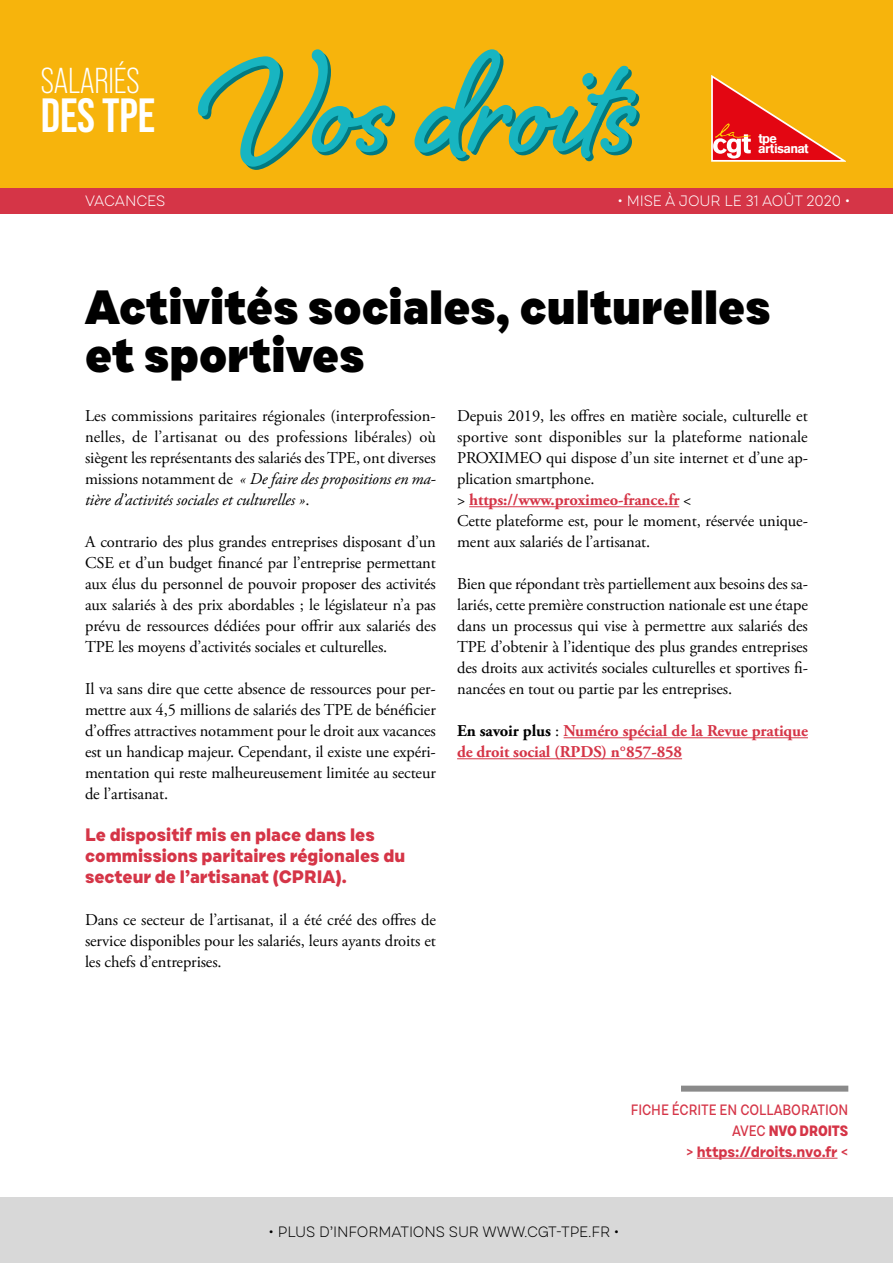
<style>
.page{position:relative;width:893px;height:1263px;background:#fff}
.page>*{position:absolute;margin:0;border:0;box-sizing:border-box;transform-origin:0 0}
.t1{font:700 184.5px "Shelby";letter-spacing:-.005em;color:#027980}
.TITRE_NV1{font:900 48px/48px "Draft C";color:#000}
.t2{font:700 48px "Bebas Neue Pro";letter-spacing:-.005em;color:#fff}
.t3{font:36px "Bebas Neue Pro";letter-spacing:-.005em;color:#fff}
.TITRE_NV2{font:800 18px/21px "Draft C";color:#d53547}
.t4{font:16.5px/21px "Adobe Garamond Pro";letter-spacing:-.005em;color:#000;text-align:justify}
.t5{font:700 16.5px/21px "Adobe Garamond Pro";letter-spacing:-.005em;color:#d53547}
.t6{font:300 15px "Draft C";letter-spacing:-.01em;color:#000}
.t7{font:300 15px "Draft C";letter-spacing:-.01em;color:#fff}
.t8{font:500 15px "Draft E";letter-spacing:-.005em;color:#d53547}
.t9{font:700 15px "Draft C";letter-spacing:-.01em;color:#d53547}
.t10{font:800 15px "Draft E";letter-spacing:-.005em;color:#d53547}
.t11{font:900 12.75px/10.5px "Akzidenz Grotesk";letter-spacing:-.05em;color:#fff}
.s1{font-style:italic}
.s2{font-weight:400;color:#000}
.s3{color:#000}
.s4{font-weight:500}
</style>
<div class="page">
<div style="left:0;top:0;width:893px;height:188px;background:#f7b40c"></div>
<svg style="left:711px;top:75px;width:135px;height:87px"></svg>
<div style="left:0;top:188px;width:893px;height:25px;background:#d53547"></div>
<div style="left:0;top:1197px;width:893px;height:66px;background:#d8d8d8"></div>
<hr style="left:469px;top:506px;width:210px;height:1px;background:#d53547">
<hr style="left:564px;top:737px;width:244px;height:1px;background:#d53547">
<hr style="left:457px;top:758px;width:225px;height:1px;background:#d53547">
<hr style="left:697px;top:1158px;width:140px;height:1px;background:#d53547">
<div style="left:681px;top:1085px;width:167px;height:6px;background:#8a8a8a"></div>
<h3 class="t3" style="left:41px;top:60px;width:100px">SALARIÉS</h3>
<h2 class="t2" style="left:41px;top:87px;width:116px">DES TPE</h2>
<h1 class="t1" style="left:210px;top:-18px;width:431px">Vos droits</h1>
<p class="t11" style="left:758px;top:133px;width:52px">tpe artisanat</p>
<p class="t7" style="left:85px;top:191px;width:82px">VACANCES</p>
<p class="t7" style="left:617px;top:191px;width:235px">• MISE À JOUR LE 31 AOÛT 2020 •</p>
<p class="TITRE_NV1" style="left:85px;top:285px;width:687px">Activités sociales, culturelles et sportives</p>
<p class="t4" style="left:85px;top:406px;width:352px">Les commissions paritaires régionales (interprofession&shy;nelles, de l’artisanat ou des professions libérales) où siègent les représentants des salariés des TPE, ont diverses missions notamment de <span class="s1">« De faire des propositions en ma&shy;tière d’activités sociales et culturelles »</span>.</p>
<p class="t4" style="left:85px;top:532px;width:352px">A contrario des plus grandes entreprises disposant d’un CSE et d’un budget financé par l’entreprise permettant aux élus du personnel de pouvoir proposer des activités aux salariés à des prix abordables ; le législateur n’a pas prévu de ressources dédiées pour offrir aux salariés des TPE les moyens d’activités sociales et culturelles.</p>
<p class="t4" style="left:85px;top:679px;width:352px">Il va sans dire que cette absence de ressources pour per&shy;mettre aux 4,5 millions de salariés des TPE de bénéficier d’offres attractives notamment pour le droit aux vacances est un handicap majeur. Cependant, il existe une expéri&shy;mentation qui reste malheureusement limitée au secteur de l’artisanat.</p>
<p class="TITRE_NV2" style="left:85px;top:825px;width:322px">Le dispositif mis en place dans les commissions paritaires régionales du secteur de l’artisanat (CPRIA).</p>
<p class="t4" style="left:85px;top:910px;width:352px">Dans ce secteur de l’artisanat, il a été créé des offres de service disponibles pour les salariés, leurs ayants droits et les chefs d’entreprises.</p>
<p class="t4" style="left:457px;top:406px;width:352px">Depuis 2019, les offres en matière sociale, culturelle et sportive sont disponibles sur la plateforme nationale PROXIMEO qui dispose d’un site internet et d’une ap&shy;plication smartphone.</p>
<p class="t5" style="left:457px;top:490px;width:236px"><span class="s2">&gt;</span> https://www.proximeo-france.fr <span class="s2">&lt;</span></p>
<p class="t4" style="left:457px;top:511px;width:352px">Cette plateforme est, pour le moment, réservée unique&shy;ment aux salariés de l’artisanat.</p>
<p class="t4" style="left:457px;top:574px;width:352px">Bien que répondant très partiellement aux besoins des sa&shy;lariés, cette première construction nationale est une étape dans un processus qui vise à permettre aux salariés des TPE d’obtenir à l’identique des plus grandes entreprises des droits aux activités sociales culturelles et sportives fi&shy;nancées en tout ou partie par les entreprises.</p>
<p class="t5" style="left:457px;top:721px;width:352px"><span class="s3">En savoir plus</span> <span class="s2">:</span> Numéro spécial de la Revue pratique de droit social (RPDS) n°857-858</p>
<p class="t8" style="left:631px;top:1100px;width:219px">FICHE ÉCRITE EN COLLABORATION</p>
<p class="t10" style="left:732px;top:1121px;width:118px"><span class="s4">AVEC</span> NVO DROITS</p>
<p class="t9" style="left:686px;top:1142px;width:164px"><span class="s4">&gt;</span> https://droits.nvo.fr <span class="s4">&lt;</span></p>
<p class="t6" style="left:268px;top:1223px;width:353px">• PLUS D’INFORMATIONS SUR WWW.CGT-TPE.FR •</p>
</div>
